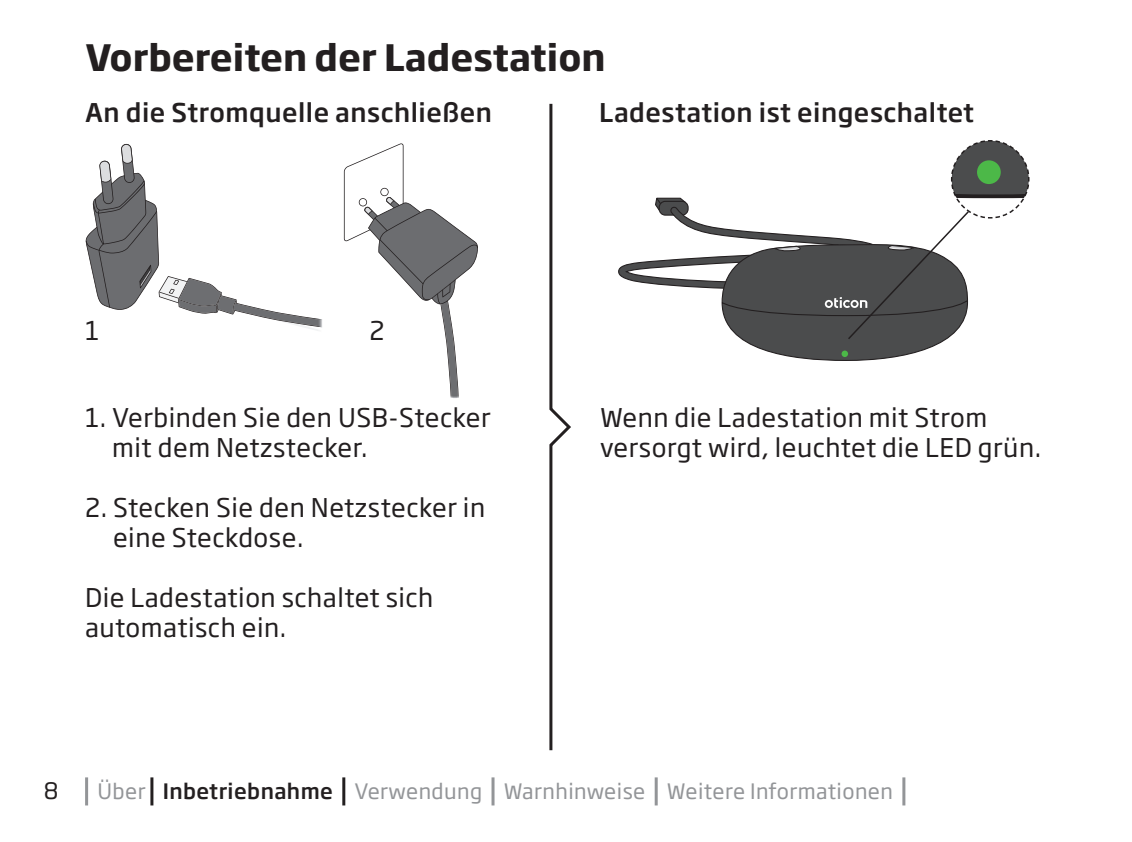
<style>
.page{position:relative;width:1132px;height:842px;background:#fff}
.page>*{position:absolute;margin:0;border:0;box-sizing:border-box;transform-origin:0 0}
.t1{font:700 36px "Soho Gothic Pro";color:#231f20}
.t2{font:25.5px/30px "Soho Gothic Pro";letter-spacing:.02em;color:#231f20}
.t3{font:500 25.5px "Soho Gothic Pro";letter-spacing:.02em;color:#231f20}
.t4{font:22.5px "Soho Gothic Pro";color:#231f20}
.t5{font:21px "Soho Gothic Pro";letter-spacing:.02em;color:#939598}
.s1{font-weight:500;color:#231f20}
</style>
<div class="page">
<svg style="left:86px;top:143px;width:391px;height:255px"></svg>
<svg style="left:549px;top:103px;width:22px;height:648px"></svg>
<svg style="left:618px;top:140px;width:411px;height:221px"></svg>
<hr style="left:85px;top:777px;width:3px;height:28px;background:#939598">
<hr style="left:150px;top:777px;width:3px;height:28px;background:#231f20">
<hr style="left:342px;top:777px;width:3px;height:28px;background:#231f20">
<hr style="left:491px;top:777px;width:3px;height:28px;background:#939598">
<hr style="left:654px;top:777px;width:3px;height:28px;background:#939598">
<hr style="left:902px;top:777px;width:3px;height:28px;background:#939598">
<h1 class="t1" style="left:85px;top:29px;width:522px">Vorbereiten der Ladestation</h1>
<p class="t3" style="left:85px;top:93px;width:408px">An die Stromquelle anschließen</p>
<p class="t3" style="left:599px;top:93px;width:376px">Ladestation ist eingeschaltet</p>
<p class="t2" style="left:85px;top:314px;width:16px">1</p>
<p class="t2" style="left:369px;top:314px;width:17px">2</p>
<p class="t2" style="left:112px;top:401px;width:380px;text-indent:-27px">1. Verbinden Sie den USB-Stecker mit dem Netzstecker.</p>
<p class="t2" style="left:113px;top:491px;width:373px;text-indent:-28px">2. Stecken Sie den Netzstecker in eine Steckdose.</p>
<p class="t2" style="left:85px;top:581px;width:350px">Die Ladestation schaltet sich automatisch ein.</p>
<p class="t2" style="left:600px;top:401px;width:442px">Wenn die Ladestation mit Strom versorgt wird, leuchtet die LED grün.</p>
<p class="t4" style="left:44px;top:774px;width:16px">8</p>
<p class="t5" style="left:97px;top:775px;width:797px">Über <span class="s1">Inbetriebnahme</span> Verwendung Warnhinweise Weitere Informationen</p>
</div>
